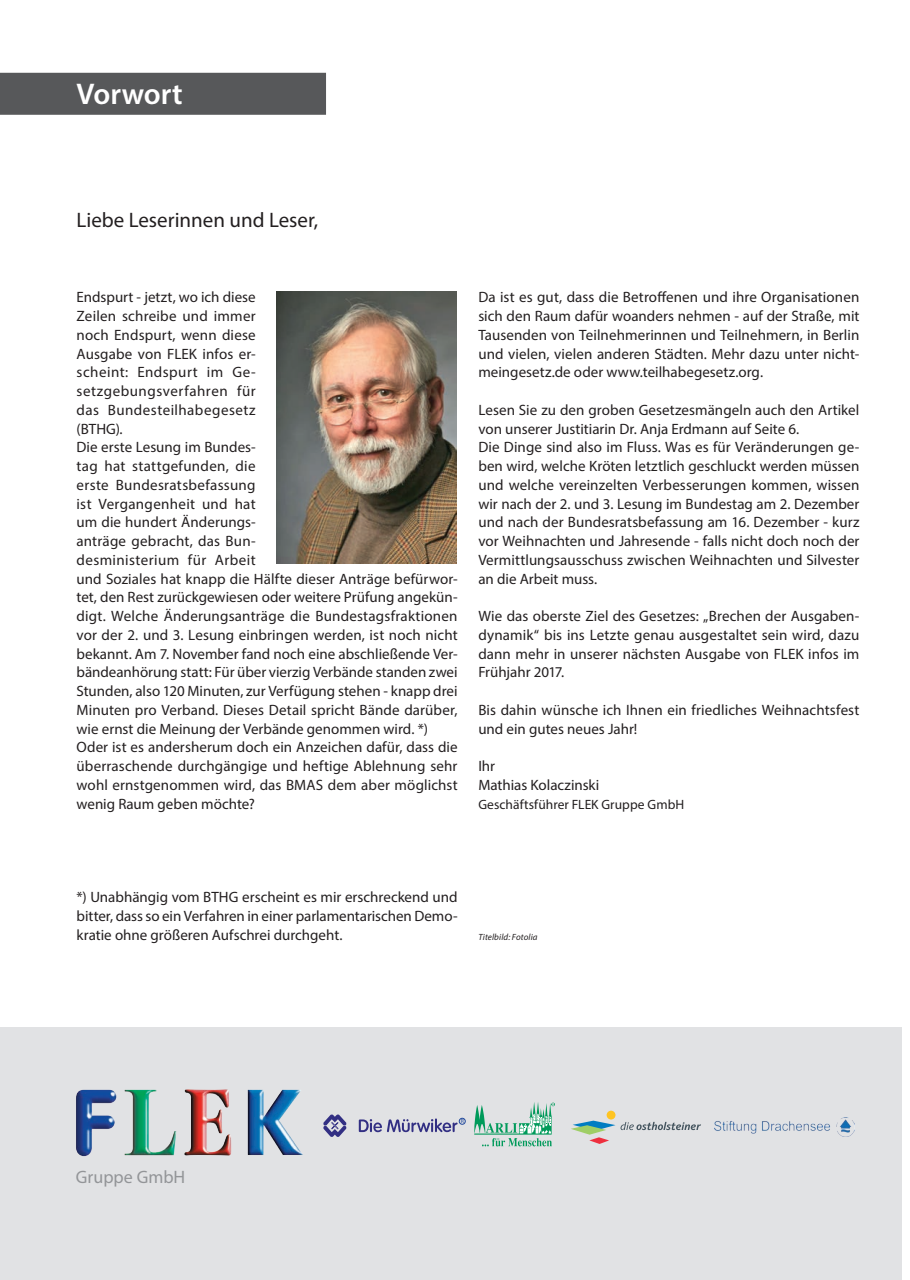
<style>
.page{position:relative;width:910px;height:1280px;background:#fff}
.page>*{position:absolute;margin:0;border:0;box-sizing:border-box;transform-origin:0 0}
.t1{font:600 30px "Myriad Pro";color:#fff}
.t2{font:21px "Myriad Pro";color:#231f20}
.t3{font:18px "Myriad Pro";color:#939598}
.t4{font:15px/18.8px "Myriad Pro";letter-spacing:.005em;color:#231f20}
.t5{font:13.5px "Myriad Pro";letter-spacing:.005em;color:#231f20}
.t6{font:italic 9px "Myriad Pro";letter-spacing:.015em;color:#231f20}
.t7{font:6px "Myriad";color:#1f479b}
</style>
<div class="page">
<div style="left:0;top:73px;width:326px;height:42px;background:#57585a"></div>
<img style="left:277px;top:292px;width:180px;height:272px">
<div style="left:0;top:1027px;width:901px;height:253px;background:#e1e2e4"></div>
<img style="left:76px;top:1089px;width:227px;height:68px">
<svg style="left:323px;top:1114px;width:24px;height:23px"></svg>
<svg style="left:359px;top:1118px;width:106px;height:14px"></svg>
<img style="left:715px;top:1117px;width:139px;height:19px">
<svg style="left:474px;top:1102px;width:81px;height:44px"></svg>
<svg style="left:571px;top:1121px;width:130px;height:23px"></svg>
<div style="left:607px;top:1111px;width:8px;height:8px;background:#fec422;border-radius:50%"></div>
<h1 class="t1" style="left:77px;top:75px;width:108px">Vorwort</h1>
<h2 class="t2" style="left:77px;top:207px;width:243px">Liebe Leserinnen und Leser,</h2>
<p class="t4" style="left:77px;top:288px;width:383px">Endspurt - jetzt, wo ich diese<br>Zeilen schreibe und immer<br>noch Endspurt, wenn diese<br>Ausgabe von FLEK infos er-<br>scheint: Endspurt im Ge-<br>setzgebungsverfahren für<br>das Bundesteilhabegesetz<br>(BTHG).<br>Die erste Lesung im Bundes-<br>tag hat stattgefunden, die<br>erste Bundesratsbefassung<br>ist Vergangenheit und hat<br>um die hundert Änderungs-<br>anträge gebracht, das Bun-<br>desministerium für Arbeit<br>und Soziales hat knapp die Hälfte dieser Anträge befürwor&shy;tet, den Rest zurückgewiesen oder weitere Prüfung angekün&shy;digt. Welche Änderungsanträge die Bundestagsfraktionen vor der 2. und 3. Lesung einbringen werden, ist noch nicht bekannt. Am 7. November fand noch eine abschließende Ver&shy;bändeanhörung statt: Für über vierzig Verbände standen zwei Stunden, also 120 Minuten, zur Verfügung stehen - knapp drei Minuten pro Verband. Dieses Detail spricht Bände darüber, wie ernst die Meinung der Verbände genommen wird. *)<br>Oder ist es andersherum doch ein Anzeichen dafür, dass die überraschende durchgängige und heftige Ablehnung sehr wohl ernstgenommen wird, das BMAS dem aber möglichst wenig Raum geben möchte?</p>
<p class="t4" style="left:478px;top:288px;width:383px;text-align:justify">Da ist es gut, dass die Betroffenen und ihre Organisationen sich den Raum dafür woanders nehmen - auf der Straße, mit Tausenden von Teilnehmerinnen und Teilnehmern, in Berlin und vielen, vielen anderen Städten. Mehr dazu unter nicht&shy;meingesetz.de oder www.teilhabegesetz.org.</p>
<p class="t4" style="left:478px;top:400px;width:383px">Lesen Sie zu den groben Gesetzesmängeln auch den Artikel von unserer Justitiarin Dr. Anja Erdmann auf Seite 6.<br>Die Dinge sind also im Fluss. Was es für Veränderungen ge&shy;ben wird, welche Kröten letztlich geschluckt werden müssen und welche vereinzelten Verbesserungen kommen, wissen wir nach der 2. und 3. Lesung im Bundestag am 2. Dezember und nach der Bundesratsbefassung am 16. Dezember - kurz vor Weihnachten und Jahresende - falls nicht doch noch der Vermittlungsausschuss zwischen Weihnachten und Silvester an die Arbeit muss.</p>
<p class="t4" style="left:478px;top:606px;width:383px;text-align:justify">Wie das oberste Ziel des Gesetzes: „Brechen der Ausgaben&shy;dynamik“ bis ins Letzte genau ausgestaltet sein wird, dazu dann mehr in unserer nächsten Ausgabe von FLEK infos im Frühjahr 2017.</p>
<p class="t4" style="left:478px;top:700px;width:383px">Bis dahin wünsche ich Ihnen ein friedliches Weihnachtsfest und ein gutes neues Jahr!</p>
<p class="t4" style="left:478px;top:756px;width:122px">Ihr<br>Mathias Kolaczinski</p>
<p class="t5" style="left:478px;top:796px;width:207px">Geschäftsführer FLEK Gruppe GmbH</p>
<p class="t4" style="left:77px;top:888px;width:383px;text-align:justify">*) Unabhängig vom BTHG erscheint es mir erschreckend und bitter, dass so ein Verfahren in einer parlamentarischen Demo&shy;kratie ohne größeren Aufschrei durchgeht.</p>
<p class="t6" style="left:478px;top:931px;width:61px">Titelbild: Fotolia</p>
<p class="t3" style="left:76px;top:1165px;width:111px">Gruppe GmbH</p>
<p class="t7" style="left:461px;top:1118px;width:5px">R</p>
</div>
